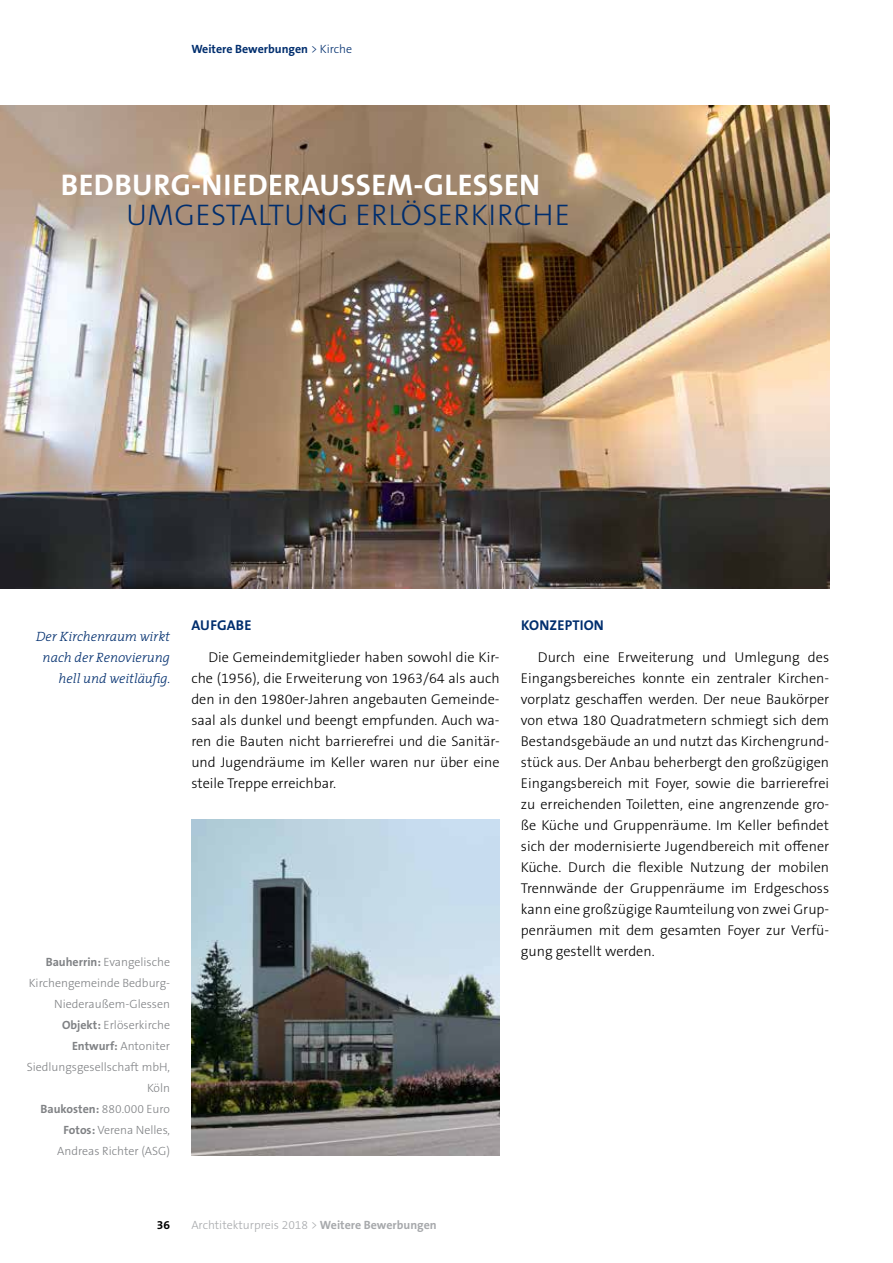
<style>
.page{position:relative;width:893px;height:1263px;background:#fff}
.page>*{position:absolute;margin:0;border:0;box-sizing:border-box;transform-origin:0 0}
.t1{font:700 30px "The Sans OT7";letter-spacing:.015em;color:#fff}
.t2{font:300 30px "The Sans OT3";letter-spacing:.015em;color:#002e6e}
.t3{font:300 14.25px/21px "The Sans OT3";color:#000;text-align:justify}
.t4{font:700 14.25px "The Sans OT7";letter-spacing:.015em;color:#002e6e}
.t5{font:italic 300 13.5px/21px "The Serif";letter-spacing:-.005em;color:#002e6e;text-align:right}
.t6{font:300 12px/21px "The Sans OT3";color:#808285;text-align:right}
.t7{font:300 12px "The Sans OT3";color:#a7a9ac}
.t8{font:700 12px "The Sans OT7";color:#002e6e}
.t9{font:700 12px "The Sans OT7";color:#000}
.s1{font-family:"The Sans OT3";font-weight:300}
.s2{font-family:"The Sans OT7";font-weight:700}
</style>
<div class="page">
<img style="left:0;top:105px;width:829px;height:483px">
<img style="left:191px;top:819px;width:309px;height:336px">
<p class="t8" style="left:191px;top:41px;width:162px">Weitere Bewerbungen <span class="s1">&gt; Kirche</span></p>
<h1 class="t1" style="left:61px;top:166px;width:481px">BEDBURG-NIEDERAUSSEM-GLESSEN</h1>
<h1 class="t2" style="left:126px;top:196px;width:445px">UMGESTALTUNG ERLÖSERKIRCHE</h1>
<p class="t5" style="left:36px;top:625px;width:136px">Der Kirchenraum wirkt nach der Renovierung hell und weitläufig.</p>
<p class="t4" style="left:191px;top:616px;width:62px">AUFGABE</p>
<p class="t3" style="left:191px;top:646px;width:310px;text-indent:17px">Die Gemeindemitglieder haben sowohl die Kir&shy;che (1956), die Erweiterung von 1963/64 als auch den in den 1980er-Jahren angebauten Gemeinde&shy;saal als dunkel und beengt empfunden. Auch wa&shy;ren die Bauten nicht barrierefrei und die Sanitär&shy;und Jugendräume im Keller waren nur über eine steile Treppe erreichbar.</p>
<p class="t6" style="left:27px;top:952px;width:145px"><span class="s2">Bauherrin:</span> Evangelische<br>Kirchengemeinde Bedburg-<br>Niederaußem-Glessen<br><span class="s2">Objekt:</span> Erlöserkirche<br><span class="s2">Entwurf:</span> Antoniter<br>Siedlungsgesellschaft mbH,<br>Köln<br><span class="s2">Baukosten:</span> 880.000 Euro<br><span class="s2">Fotos:</span> Verena Nelles,<br>Andreas Richter (ASG)</p>
<p class="t4" style="left:521px;top:616px;width:84px">KONZEPTION</p>
<p class="t3" style="left:521px;top:646px;width:310px;text-indent:17px">Durch eine Erweiterung und Umlegung des Eingangsbereiches konnte ein zentraler Kirchen&shy;vorplatz geschaffen werden. Der neue Baukörper von etwa 180 Quadratmetern schmiegt sich dem Bestandsgebäude an und nutzt das Kirchengrund&shy;stück aus. Der Anbau beherbergt den großzügigen Eingangsbereich mit Foyer, sowie die barrierefrei zu erreichenden Toiletten, eine angrenzende gro&shy;ße Küche und Gruppenräume. Im Keller befindet sich der modernisierte Jugendbereich mit offener Küche. Durch die flexible Nutzung der mobilen Trennwände der Gruppenräume im Erdgeschoss kann eine großzügige Raumteilung von zwei Grup&shy;penräumen mit dem gesamten Foyer zur Verfü&shy;gung gestellt werden.</p>
<p class="t9" style="left:157px;top:1217px;width:15px">36</p>
<p class="t7" style="left:191px;top:1217px;width:247px">Archtitekturpreis 2018 &gt; <span class="s2">Weitere Bewerbungen</span></p>
</div>
